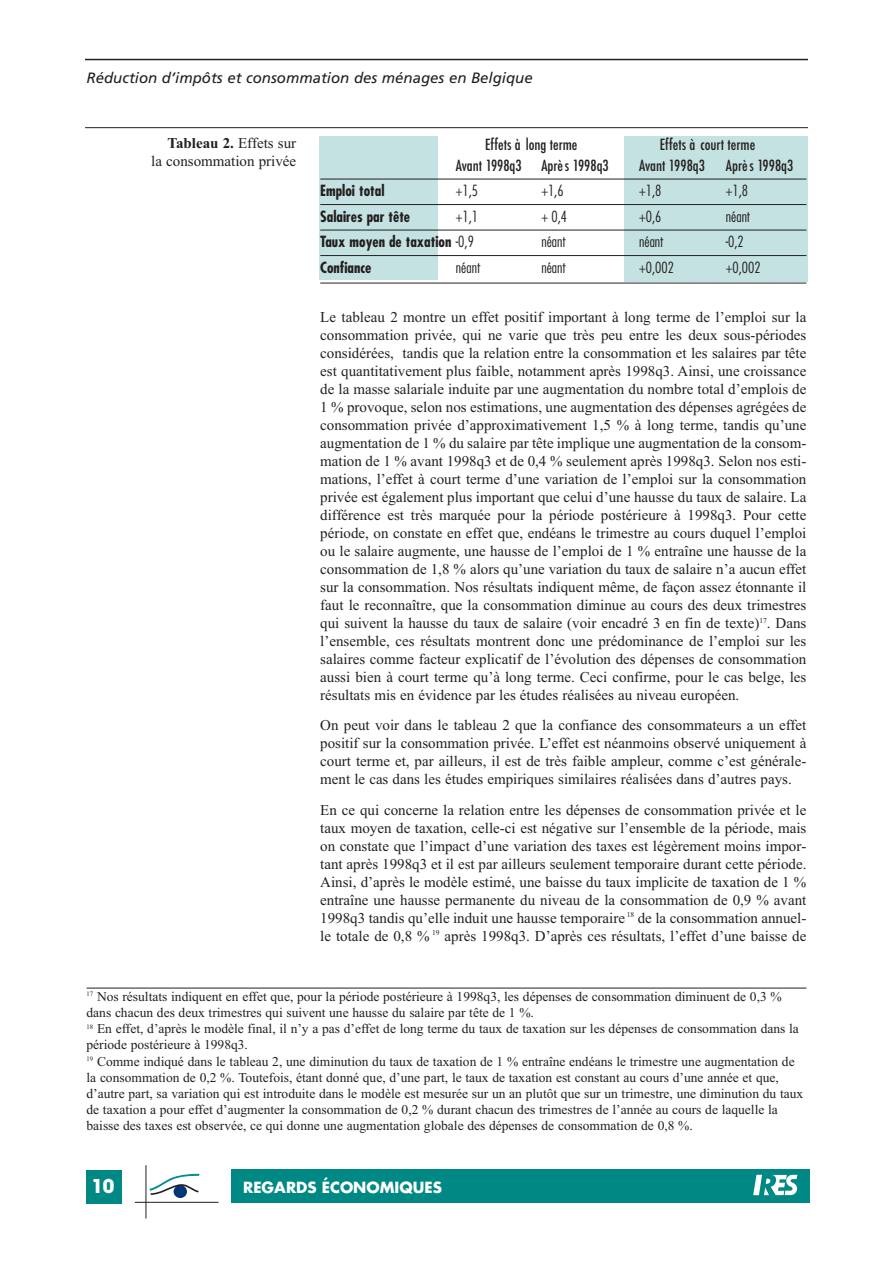
<style>
.page{position:relative;width:893px;height:1263px;background:#fff}
.page>*{position:absolute;margin:0;border:0;box-sizing:border-box;transform-origin:0 0}
.t1{font:700 21px "Avant Gard";color:#fff}
.t2{font:15px/18px "Times New Roman";color:#231f20;text-align:justify}
.t3{font:500 condensed 15px "Futura";color:#231f20}
.t4{font:300 condensed 15px "Futura";color:#231f20}
.t5{font:700 condensed 15px "Futura";color:#231f20}
.t6{font:italic 15px "Frutiger";color:#231f20}
.t7{font:700 15px "Futura";color:#fff}
.t8{font:13.5px/16.2px "Times New Roman";color:#231f20}
.s1{font-weight:700}
.s2{font-weight:300}
</style>
<div class="page">
<div style="left:624px;top:136px;width:184px;height:145px;background:#c4e2e1"></div>
<div style="left:319px;top:136px;width:119px;height:144px;background:#c4e2e1"></div>
<div style="left:231px;top:1169px;width:579px;height:34px;background:#008984"></div>
<div style="left:86px;top:1170px;width:35px;height:34px;background:#008984"></div>
<svg style="left:174px;top:1185px;width:13px;height:13px"></svg>
<svg style="left:149px;top:1174px;width:51px;height:22px"></svg>
<hr style="left:146px;top:1165px;width:1px;height:53px;background:#231f20">
<hr style="left:135px;top:1202px;width:84px;height:1px;background:#231f20">
<svg style="left:753px;top:1174px;width:44px;height:21px"></svg>
<hr style="left:85px;top:59px;width:723px;height:1px;background:#231f20">
<hr style="left:320px;top:179px;width:486px;height:1px;background:#231f20">
<hr style="left:320px;top:204px;width:486px;height:1px;background:#231f20">
<hr style="left:320px;top:230px;width:486px;height:1px;background:#231f20">
<hr style="left:320px;top:255px;width:486px;height:1px;background:#231f20">
<hr style="left:320px;top:283px;width:486px;height:1px;background:#231f20">
<hr style="left:87px;top:988px;width:719px;height:1px;background:#231f20">
<hr style="left:85px;top:127px;width:723px;height:1px;background:#231f20">
<p class="t6" style="left:87px;top:72px;width:448px">Réduction d’impôts et consommation des ménages en Belgique</p>
<p class="t2" style="left:151px;top:134px;width:146px;text-align:right"><span class="s1">Tableau 2.</span> Effets sur<br>la consommation privée</p>
<p class="t3" style="left:485px;top:136px;width:94px">Effets à long terme</p>
<p class="t3" style="left:660px;top:136px;width:97px">Effets à court terme</p>
<p class="t3" style="left:456px;top:157px;width:67px">Avant 1998q3</p>
<p class="t3" style="left:541px;top:157px;width:69px">Après 1998q3</p>
<p class="t3" style="left:639px;top:157px;width:67px">Avant 1998q3</p>
<p class="t3" style="left:726px;top:157px;width:69px">Après 1998q3</p>
<p class="t5" style="left:320px;top:184px;width:66px">Emploi total</p>
<p class="t4" style="left:456px;top:184px;width:24px">+1,5</p>
<p class="t4" style="left:541px;top:184px;width:24px">+1,6</p>
<p class="t4" style="left:639px;top:184px;width:24px">+1,8</p>
<p class="t4" style="left:726px;top:184px;width:24px">+1,8</p>
<p class="t5" style="left:320px;top:209px;width:91px">Salaires par tête</p>
<p class="t4" style="left:456px;top:210px;width:24px">+1,1</p>
<p class="t4" style="left:541px;top:210px;width:27px">+ 0,4</p>
<p class="t4" style="left:639px;top:210px;width:24px">+0,6</p>
<p class="t4" style="left:726px;top:210px;width:26px">néant</p>
<p class="t5" style="left:320px;top:235px;width:155px">Taux moyen de taxation <span class="s2">-0,9</span></p>
<p class="t4" style="left:541px;top:235px;width:26px">néant</p>
<p class="t4" style="left:639px;top:235px;width:26px">néant</p>
<p class="t4" style="left:726px;top:235px;width:19px">-0,2</p>
<p class="t5" style="left:320px;top:260px;width:53px">Confiance</p>
<p class="t4" style="left:456px;top:261px;width:26px">néant</p>
<p class="t4" style="left:541px;top:261px;width:26px">néant</p>
<p class="t4" style="left:639px;top:261px;width:36px">+0,002</p>
<p class="t4" style="left:726px;top:261px;width:36px">+0,002</p>
<p class="t2" style="left:320px;top:308px;width:488px">Le tableau 2 montre un effet positif important à long terme de l’emploi sur la consommation privée, qui ne varie que très peu entre les deux sous-périodes considérées, tandis que la relation entre la consommation et les salaires par tête est quantitativement plus faible, notamment après 1998q3. Ainsi, une croissance de la masse salariale induite par une augmentation du nombre total d’emplois de 1 % provoque, selon nos estimations, une augmentation des dépenses agrégées de consommation privée d’approximativement 1,5 % à long terme, tandis qu’une augmentation de 1 % du salaire par tête implique une augmentation de la consom&shy;mation de 1 % avant 1998q3 et de 0,4 % seulement après 1998q3. Selon nos esti&shy;mations, l’effet à court terme d’une variation de l’emploi sur la consommation privée est également plus important que celui d’une hausse du taux de salaire. La différence est très marquée pour la période postérieure à 1998q3. Pour cette période, on constate en effet que, endéans le trimestre au cours duquel l’emploi ou le salaire augmente, une hausse de l’emploi de 1 % entraîne une hausse de la consommation de 1,8 % alors qu’une variation du taux de salaire n’a aucun effet sur la consommation. Nos résultats indiquent même, de façon assez étonnante il faut le reconnaître, que la consommation diminue au cours des deux trimestres qui suivent la hausse du taux de salaire (voir encadré 3 en fin de texte)<sup>17</sup>. Dans l’ensemble, ces résultats montrent donc une prédominance de l’emploi sur les salaires comme facteur explicatif de l’évolution des dépenses de consommation aussi bien à court terme qu’à long terme. Ceci confirme, pour le cas belge, les résultats mis en évidence par les études réalisées au niveau européen.</p>
<p class="t2" style="left:320px;top:716px;width:488px">On peut voir dans le tableau 2 que la confiance des consommateurs a un effet positif sur la consommation privée. L’effet est néanmoins observé uniquement à court terme et, par ailleurs, il est de très faible ampleur, comme c’est générale&shy;ment le cas dans les études empiriques similaires réalisées dans d’autres pays.</p>
<p class="t2" style="left:320px;top:800px;width:488px">En ce qui concerne la relation entre les dépenses de consommation privée et le taux moyen de taxation, celle-ci est négative sur l’ensemble de la période, mais on constate que l’impact d’une variation des taxes est légèrement moins impor&shy;tant après 1998q3 et il est par ailleurs seulement temporaire durant cette période.<br>Ainsi, d’après le modèle estimé, une baisse du taux implicite de taxation de 1 % entraîne une hausse permanente du niveau de la consommation de 0,9 % avant 1998q3 tandis qu’elle induit une hausse temporaire <sup>18</sup> de la consommation annuel&shy;le totale de 0,8 % <sup>19</sup> après 1998q3. D’après ces résultats, l’effet d’une baisse de</p>
<p class="t8" style="left:87px;top:988px;width:718px"><sup>17</sup> Nos résultats indiquent en effet que, pour la période postérieure à 1998q3, les dépenses de consommation diminuent de 0,3 % dans chacun des deux trimestres qui suivent une hausse du salaire par tête de 1 %.<br><sup>18</sup> En effet, d’après le modèle final, il n’y a pas d’effet de long terme du taux de taxation sur les dépenses de consommation dans la période postérieure à 1998q3.<br><sup>19</sup> Comme indiqué dans le tableau 2, une diminution du taux de taxation de 1 % entraîne endéans le trimestre une augmentation de la consommation de 0,2 %. Toutefois, étant donné que, d’une part, le taux de taxation est constant au cours d’une année et que, d’autre part, sa variation qui est introduite dans le modèle est mesurée sur un an plutôt que sur un trimestre, une diminution du taux de taxation a pour effet d’augmenter la consommation de 0,2 % durant chacun des trimestres de l’année au cours de laquelle la baisse des taxes est observée, ce qui donne une augmentation globale des dépenses de consommation de 0,8 %.</p>
<h1 class="t1" style="left:91px;top:1173px;width:25px">10</h1>
<p class="t7" style="left:243px;top:1181px;width:200px">REGARDS ÉCONOMIQUES</p>
</div>
